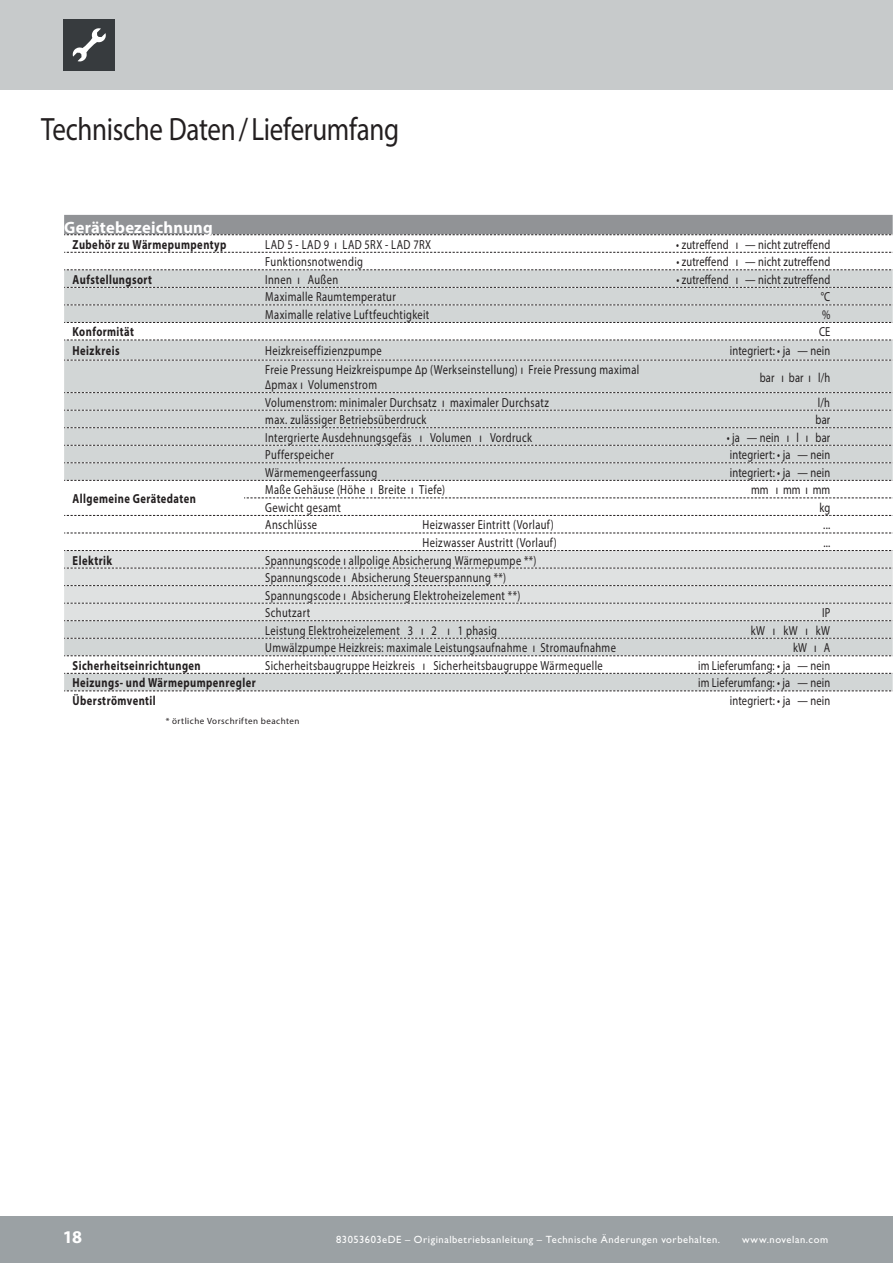
<style>
.page{position:relative;width:893px;height:1263px;background:#fff}
.page>*{position:absolute;margin:0;border:0;box-sizing:border-box;transform-origin:0 0}
.t1{font:32.4px "Myriad Pro";letter-spacing:-.015em;color:#231f20;scale:.83 1}
.t2{font:700 18px "Myriad Pro";color:#fff}
.t3{font:700 16.5px "Myriad Pro";letter-spacing:.015em;color:#fff}
.t4{font:13.05px/17.5px "Myriad Pro";letter-spacing:.035em;color:#231f20;scale:.8 1}
.t5{font:13.05px "Myriad Pro";letter-spacing:.015em;color:#231f20;scale:.8 1}
.t6{font:700 13.05px "Myriad Pro";letter-spacing:.04em;color:#231f20;scale:.8 1}
.t7{font:10.5px "Gill Sans Std";letter-spacing:.05em;color:#fff}
.t8{font:9px "Myriad Pro";letter-spacing:.055em;color:#231f20}
</style>
<div class="page">
<div style="left:0;top:1216px;width:893px;height:47px;background:#9ba1a4"></div>
<div style="left:0;top:0;width:893px;height:90px;background:#c7cacb"></div>
<div style="left:64px;top:19px;width:51px;height:51px;background:#373b3e"></div>
<svg style="left:73px;top:28px;width:33px;height:34px"></svg>
<svg style="left:64px;top:270px;width:829px;height:421px;background:#d6d9d9"></svg>
<svg style="left:64px;top:481px;width:829px;height:69px"></svg>
<div style="left:64px;top:551px;width:829px;height:69px;background:#dfe1e1"></div>
<div style="left:64px;top:215px;width:829px;height:20px;background:#919396"></div>
<svg style="left:64px;top:252px;width:829px;height:1px"></svg>
<svg style="left:64px;top:269px;width:829px;height:1px"></svg>
<svg style="left:64px;top:287px;width:829px;height:1px"></svg>
<svg style="left:64px;top:305px;width:829px;height:1px"></svg>
<svg style="left:64px;top:322px;width:829px;height:1px"></svg>
<svg style="left:64px;top:340px;width:829px;height:1px"></svg>
<svg style="left:64px;top:360px;width:829px;height:1px"></svg>
<svg style="left:64px;top:392px;width:829px;height:1px"></svg>
<svg style="left:64px;top:445px;width:829px;height:1px"></svg>
<svg style="left:64px;top:462px;width:829px;height:1px"></svg>
<svg style="left:64px;top:515px;width:829px;height:1px"></svg>
<svg style="left:64px;top:533px;width:829px;height:1px"></svg>
<svg style="left:64px;top:550px;width:829px;height:1px"></svg>
<svg style="left:64px;top:568px;width:829px;height:1px"></svg>
<svg style="left:64px;top:585px;width:829px;height:1px"></svg>
<svg style="left:64px;top:603px;width:829px;height:1px"></svg>
<svg style="left:64px;top:620px;width:829px;height:1px"></svg>
<svg style="left:64px;top:638px;width:829px;height:1px"></svg>
<svg style="left:64px;top:655px;width:829px;height:1px"></svg>
<svg style="left:64px;top:673px;width:829px;height:1px"></svg>
<svg style="left:64px;top:691px;width:829px;height:1px"></svg>
<svg style="left:64px;top:410px;width:829px;height:1px"></svg>
<svg style="left:64px;top:427px;width:829px;height:1px"></svg>
<svg style="left:64px;top:480px;width:829px;height:1px"></svg>
<svg style="left:244px;top:498px;width:649px;height:1px"></svg>
<h1 class="t1" style="left:41px;top:117px;width:433px">Technische Daten / Lieferumfang</h1>
<p class="t3" style="left:64px;top:221px;width:150px">Gerätebezeichnung</p>
<p class="t6" style="left:73px;top:239px;width:194px">Zubehör zu Wärmepumpentyp</p>
<p class="t4" style="left:265px;top:236px;width:209px">LAD 5 - LAD 9 ı LAD 5RX - LAD 7RX</p>
<p class="t5" style="left:676px;top:239px;width:194px">• zutreffend ı — nicht zutreffend</p>
<p class="t4" style="left:265px;top:254px;width:124px">Funktionsnotwendig</p>
<p class="t5" style="left:676px;top:257px;width:194px">• zutreffend ı — nicht zutreffend</p>
<p class="t6" style="left:73px;top:275px;width:101px">Aufstellungsort</p>
<p class="t4" style="left:265px;top:272px;width:93px">Innen ı Außen</p>
<p class="t5" style="left:676px;top:275px;width:194px">• zutreffend ı — nicht zutreffend</p>
<p class="t4" style="left:265px;top:289px;width:165px">Maximalle Raumtemperatur</p>
<p class="t4" style="left:821px;top:289px;width:14px">°C</p>
<p class="t4" style="left:265px;top:307px;width:207px">Maximalle relative Luftfeuchtigkeit</p>
<p class="t4" style="left:822px;top:307px;width:12px">%</p>
<p class="t6" style="left:73px;top:327px;width:78px">Konformität</p>
<p class="t4" style="left:819px;top:324px;width:16px">CE</p>
<p class="t6" style="left:73px;top:346px;width:60px">Heizkreis</p>
<p class="t4" style="left:265px;top:343px;width:147px">Heizkreiseffizienzpumpe</p>
<p class="t5" style="left:730px;top:346px;width:127px">integriert: • ja — nein</p>
<p class="t4" style="left:265px;top:363px;width:469px;line-height:15px">Freie Pressung Heizkreispumpe Δp (Werkseinstellung) ı Freie Pressung maximal<br>Δpmax ı Volumenstrom</p>
<p class="t4" style="left:760px;top:369px;width:90px">bar ı bar ı l/h</p>
<p class="t4" style="left:265px;top:394px;width:356px">Volumenstrom: minimaler Durchsatz ı maximaler Durchsatz</p>
<p class="t4" style="left:818px;top:394px;width:17px">l/h</p>
<p class="t4" style="left:265px;top:412px;width:203px">max. zulässiger Betriebsüberdruck</p>
<p class="t4" style="left:815px;top:412px;width:20px">bar</p>
<p class="t4" style="left:265px;top:429px;width:335px">Intergrierte Ausdehnungsgefäs ı Volumen ı Vordruck</p>
<p class="t5" style="left:727px;top:432px;width:131px">• ja — nein ı l ı bar</p>
<p class="t4" style="left:265px;top:447px;width:87px">Pufferspeicher</p>
<p class="t5" style="left:730px;top:450px;width:127px">integriert: • ja — nein</p>
<p class="t4" style="left:265px;top:465px;width:142px">Wärmemengeerfassung</p>
<p class="t5" style="left:730px;top:467px;width:127px">integriert: • ja — nein</p>
<p class="t6" style="left:73px;top:494px;width:156px">Allgemeine Gerätedaten</p>
<p class="t4" style="left:265px;top:482px;width:226px">Maße Gehäuse (Höhe ı Breite ı Tiefe)</p>
<p class="t4" style="left:751px;top:482px;width:101px">mm ı mm ı mm</p>
<p class="t4" style="left:265px;top:500px;width:96px">Gewicht gesamt</p>
<p class="t4" style="left:819px;top:500px;width:15px">kg</p>
<p class="t4" style="left:265px;top:517px;width:66px">Anschlüsse</p>
<p class="t4" style="left:422px;top:517px;width:166px">Heizwasser Eintritt (Vorlauf)</p>
<p class="t4" style="left:823px;top:517px;width:10px">...</p>
<p class="t4" style="left:422px;top:535px;width:169px">Heizwasser Austritt (Vorlauf)</p>
<p class="t4" style="left:823px;top:535px;width:10px">...</p>
<p class="t6" style="left:73px;top:555px;width:51px">Elektrik</p>
<p class="t4" style="left:265px;top:552px;width:340px">Spannungscode ı allpolige Absicherung Wärmepumpe **)<br>Spannungscode ı Absicherung Steuerspannung **)<br>Spannungscode ı Absicherung Elektroheizelement **)<br>Schutzart</p>
<p class="t4" style="left:822px;top:605px;width:12px">IP</p>
<p class="t4" style="left:265px;top:622px;width:291px">Leistung Elektroheizelement 3 ı 2 ı 1 phasig</p>
<p class="t4" style="left:751px;top:622px;width:101px">kW ı kW ı kW</p>
<p class="t4" style="left:265px;top:640px;width:440px">Umwälzpumpe Heizkreis: maximale Leistungsaufnahme ı Stromaufnahme</p>
<p class="t4" style="left:793px;top:640px;width:48px">kW ı A</p>
<p class="t6" style="left:73px;top:660px;width:162px">Sicherheitseinrichtungen</p>
<p class="t4" style="left:265px;top:657px;width:423px">Sicherheitsbaugruppe Heizkreis ı Sicherheitsbaugruppe Wärmequelle</p>
<p class="t5" style="left:698px;top:660px;width:167px">im Lieferumfang: • ja — nein</p>
<p class="t6" style="left:73px;top:678px;width:230px">Heizungs- und Wärmepumpenregler</p>
<p class="t5" style="left:698px;top:678px;width:167px">im Lieferumfang: • ja — nein</p>
<p class="t6" style="left:73px;top:696px;width:105px">Überströmventil</p>
<p class="t5" style="left:730px;top:696px;width:127px">integriert: • ja — nein</p>
<p class="t8" style="left:166px;top:718px;width:135px">* örtliche Vorschriften beachten</p>
<h2 class="t2" style="left:63px;top:1230px;width:21px">18</h2>
<p class="t7" style="left:336px;top:1236px;width:386px">83053603eDE – Originalbetriebsanleitung – Technische Änderungen vorbehalten.</p>
<p class="t7" style="left:742px;top:1236px;width:87px">www.novelan.com</p>
</div>
